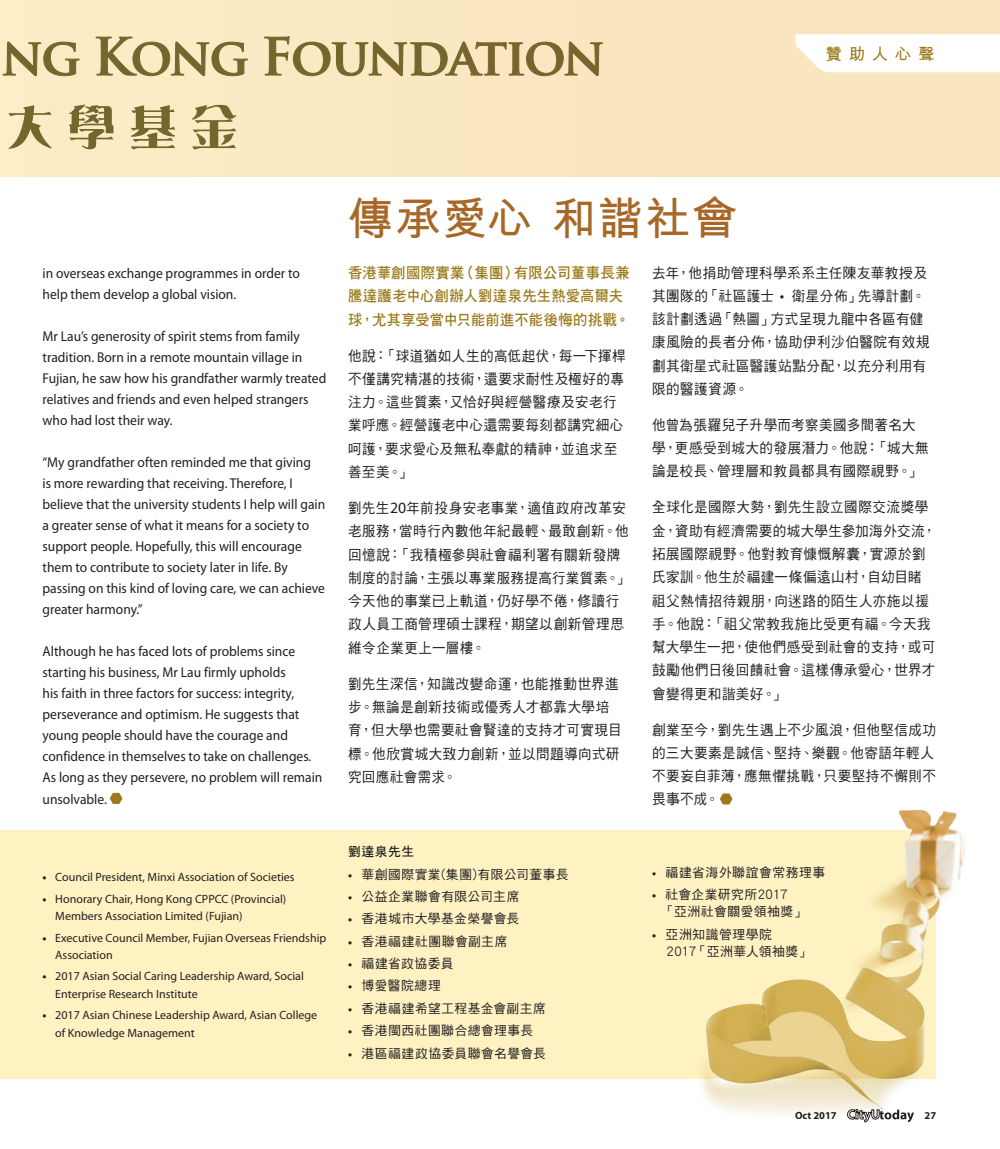
<style>
.page{position:relative;width:1000px;height:1149px;background:#fff}
.page>*{position:absolute;margin:0;border:0;box-sizing:border-box;transform-origin:0 0}
.story_head_chi{font:700 45px "M Hei HK";letter-spacing:.035em;color:#a76827}
.t1{font:700 16.5px "M Hei HK";letter-spacing:.4em;color:#9a7a1a}
.Lead_stories_chi{font:15px/23.2px "DF Hei HK W7";letter-spacing:.02em;color:#9a7a1a;scale:.95 1}
.body_eng{font:14.25px/21px "Myriad Pro";color:#231f20;scale:.95 1}
.body_chi{font:14.25px/23.2px "DF Hei HK W5";letter-spacing:.035em;color:#231f20;scale:.95 1}
.body_chi-2{font:12.75px/17.2px "DF Hei HK W5";letter-spacing:.04em;color:#231f20}
.body_chi-3{font:12.75px "DF Hei HK W7";letter-spacing:.04em;color:#231f20}
.body_eng-2{font:12px/17.2px "Myriad Pro";color:#231f20}
.t2{font:700 10.5px "Myriad Pro";color:#231f20}
.s1{font-weight:700}
.s2{font-family:"Myriad Pro";font-size:15.75px}
.s3{font-family:"Myriad Pro";font-weight:700;font-size:12px}
</style>
<div class="page">
<div style="left:0;top:0;width:999px;height:176px;background:#fae7c1"></div>
<svg style="left:3px;top:41px;width:77px;height:35px"></svg>
<svg style="left:96px;top:36px;width:152px;height:40px"></svg>
<svg style="left:264px;top:36px;width:338px;height:40px"></svg>
<svg style="left:8px;top:105px;width:44px;height:44px"></svg>
<svg style="left:69px;top:104px;width:45px;height:45px"></svg>
<svg style="left:131px;top:105px;width:44px;height:44px"></svg>
<svg style="left:192px;top:105px;width:44px;height:45px"></svg>
<svg style="left:795px;top:34px;width:204px;height:38px;background:#fefdfb"></svg>
<div style="left:0;top:829px;width:935px;height:248px;background:#fef2c3"></div>
<svg style="left:719px;top:793px;width:13px;height:6px"></svg>
<img style="left:672px;top:799px;width:293px;height:324px">
<svg style="left:846px;top:1108px;width:67px;height:14px"></svg>
<svg style="left:110px;top:792px;width:12px;height:11px"></svg>
<p class="t1" style="left:825px;top:42px;width:110px">贊助人心聲</p>
<p class="body_eng" style="left:43px;top:262px;width:272px">in overseas exchange programmes in order to help them develop a global vision.</p>
<p class="body_eng" style="left:43px;top:325px;width:300px">Mr Lau’s generosity of spirit stems from family tradition. Born in a remote mountain village in Fujian, he saw how his grandfather warmly treated relatives and friends and even helped strangers who had lost their way.</p>
<p class="body_eng" style="left:43px;top:451px;width:299px">“My grandfather often reminded me that giving<br>is more rewarding that receiving. Therefore, I believe that the university students I help will gain a greater sense of what it means for a society to support people. Hopefully, this will encourage them to contribute to society later in life. By passing on this kind of loving care, we can achieve greater harmony.”</p>
<p class="body_eng" style="left:43px;top:640px;width:296px">Although he has faced lots of problems since starting his business, Mr Lau firmly upholds<br>his faith in three factors for success: integrity, perseverance and optimism. He suggests that young people should have the courage and confidence in themselves to take on challenges.<br>As long as they persevere, no problem will remain unsolvable.</p>
<p class="body_eng-2" style="left:43px;top:868px;width:253px"><span class="s1">•</span> Council President, Minxi Association of Societies</p>
<p class="body_eng-2" style="left:55px;top:889px;width:232px;text-indent:-13px"><span class="s1">•</span> Honorary Chair, Hong Kong CPPCC (Provincial)<br>Members Association Limited (Fujian)</p>
<p class="body_eng-2" style="left:55px;top:928px;width:272px;text-indent:-13px"><span class="s1">•</span> Executive Council Member, Fujian Overseas Friendship<br>Association</p>
<p class="body_eng-2" style="left:55px;top:967px;width:250px;text-indent:-13px"><span class="s1">•</span> 2017 Asian Social Caring Leadership Award, Social<br>Enterprise Research Institute</p>
<p class="body_eng-2" style="left:55px;top:1006px;width:263px;text-indent:-13px"><span class="s1">•</span> 2017 Asian Chinese Leadership Award, Asian College of Knowledge Management</p>
<p class="story_head_chi" style="left:348px;top:185px;width:390px">傳承愛心 和諧社會</p>
<p class="body_chi" style="left:652px;top:260px;width:293px">去年，他捐助管理科學系系主任陳友華教授及其團隊的「社區護士 <span class="s2">•</span> 衛星分佈」先導計劃。該計劃透過「熱圖」方式呈現九龍中各區有健康風險的長者分佈，協助伊利沙伯醫院有效規劃其衛星式社區醫護站點分配，以充分利用有限的醫護資源。</p>
<p class="body_chi" style="left:652px;top:413px;width:292px">他曾為張羅兒子升學而考察美國多間著名大學，更感受到城大的發展潛力。他說：「城大無論是校長、管理層和教員都具有國際視野。」</p>
<p class="body_chi" style="left:652px;top:495px;width:300px">全球化是國際大勢，劉先生設立國際交流獎學金，資助有經濟需要的城大學生參加海外交流，拓展國際視野。他對教育慷慨解囊，實源於劉氏家訓。他生於福建一條偏遠山村，自幼目睹祖父熱情招待親朋，向迷路的陌生人亦施以援手。他說：「祖父常教我施比受更有福。今天我幫大學生一把，使他們感受到社會的支持，或可鼓勵他們日後回饋社會。這樣傳承愛心，世界才會變得更和諧美好。」</p>
<p class="body_chi" style="left:652px;top:717px;width:300px">創業至今，劉先生遇上不少風浪，但他堅信成功的三大要素是誠信、堅持、樂觀。他寄語年輕人不要妄自菲薄，應無懼挑戰，只要堅持不懈則不畏事不成。</p>
<p class="body_chi-3" style="left:348px;top:844px;width:68px">劉達泉先生</p>
<p class="body_chi-2" style="left:348px;top:864px;width:222px"><span class="s3">•</span> 華創國際實業(集團)有限公司董事長</p>
<p class="body_chi-2" style="left:348px;top:887px;width:173px"><span class="s3">•</span> 公益企業聯會有限公司主席</p>
<p class="body_chi-2" style="left:348px;top:909px;width:173px"><span class="s3">•</span> 香港城市大學基金榮譽會長</p>
<p class="body_chi-2" style="left:348px;top:932px;width:161px"><span class="s3">•</span> 香港福建社團聯會副主席</p>
<p class="body_chi-2" style="left:348px;top:954px;width:107px"><span class="s3">•</span> 福建省政協委員</p>
<p class="body_chi-2" style="left:348px;top:976px;width:94px"><span class="s3">•</span> 博愛醫院總理</p>
<p class="body_chi-2" style="left:348px;top:999px;width:199px"><span class="s3">•</span> 香港福建希望工程基金會副主席</p>
<p class="body_chi-2" style="left:348px;top:1021px;width:187px"><span class="s3">•</span> 香港閩西社團聯合總會理事長</p>
<p class="body_chi-2" style="left:348px;top:1043px;width:199px"><span class="s3">•</span> 港區福建政協委員聯會名譽會長</p>
<p class="Lead_stories_chi" style="left:348px;top:261px;width:298px">香港華創國際實業（集團）有限公司董事長兼騰達護老中心創辦人劉達泉先生熱愛高爾夫球，尤其享受當中只能前進不能後悔的挑戰。</p>
<p class="body_chi" style="left:348px;top:343px;width:293px">他說：「球道猶如人生的高低起伏，每一下揮桿不僅講究精湛的技術，還要求耐性及極好的專注力。這些質素，又恰好與經營醫療及安老行業呼應。經營護老中心還需要每刻都講究細心呵護，要求愛心及無私奉獻的精神，並追求至善至美。」</p>
<p class="body_chi" style="left:348px;top:496px;width:297px">劉先生<span class="s2">20</span>年前投身安老事業，適值政府改革安老服務，當時行內數他年紀最輕、最敢創新。他回憶說：「我積極參與社會福利署有關新發牌制度的討論，主張以專業服務提高行業質素。」今天他的事業已上軌道，仍好學不倦，修讀行政人員工商管理碩士課程，期望以創新管理思維令企業更上一層樓。</p>
<p class="body_chi" style="left:348px;top:671px;width:289px">劉先生深信，知識改變命運，也能推動世界進步。無論是創新技術或優秀人才都靠大學培育，但大學也需要社會賢達的支持才可實現目標。他欣賞城大致力創新，並以問題導向式研究回應社會需求。</p>
<p class="body_chi-2" style="left:652px;top:863px;width:174px"><span class="s3">•</span> 福建省海外聯誼會常務理事</p>
<p class="body_chi-2" style="left:661px;top:885px;width:145px;text-indent:-10px"><span class="s3">•</span> 社會企業研究所2017<br>「亞洲社會關愛領袖獎」</p>
<p class="body_chi-2" style="left:666px;top:925px;width:146px;text-indent:-14px"><span class="s3">•</span> 亞洲知識管理學院<br>2017「亞洲華人領袖獎」</p>
<p class="t2" style="left:794px;top:1108px;width:43px">Oct 2017</p>
<p class="t2" style="left:924px;top:1108px;width:13px">27</p>
</div>
